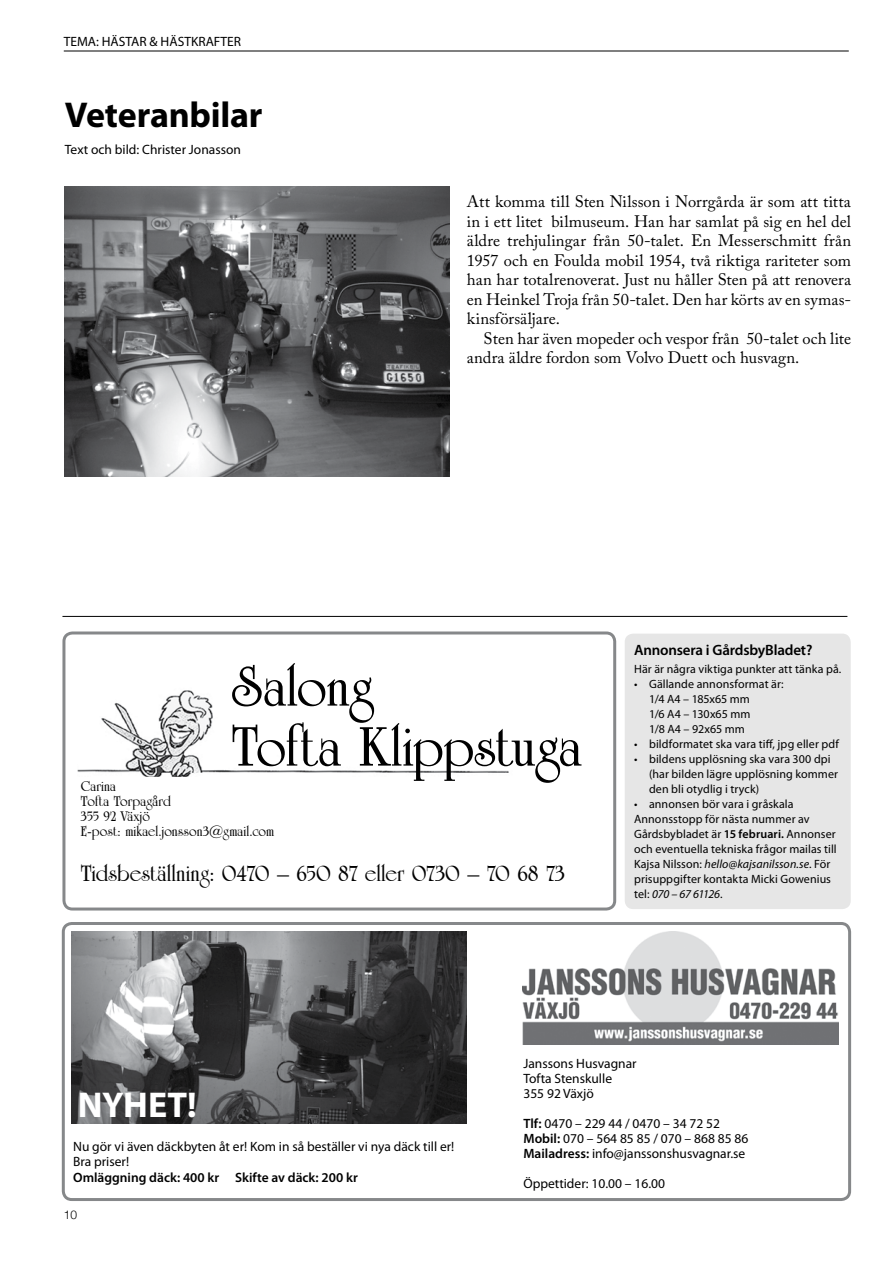
<style>
.page{position:relative;width:893px;height:1263px;background:#fff}
.page>*{position:absolute;margin:0;border:0;box-sizing:border-box;transform-origin:0 0}
.t1{font:700 60px/60px "University Roman BT";color:#000}
.t2{font:700 36px "Myriad Pro";letter-spacing:-.01em;color:#000}
.t3{font:700 36px "Myriad Pro";color:#fff}
.t4{font:700 24px "University Roman BT";letter-spacing:.005em;color:#000}
.t5{font:16.5px/19.5px "Adobe Caslon Pro";color:#000;text-align:justify}
.t6{font:700 15px/15px "University Roman BT";letter-spacing:.015em;color:#000}
.t7{font:600 15px "Myriad Pro";letter-spacing:-.01em;color:#000}
.t8{font:13.5px/15px "Myriad Pro";color:#000}
.t9{font:600 13.5px "Myriad Pro";color:#000}
.t10{font:12px/15px "Myriad Pro";letter-spacing:.005em;color:#000}
.t11{font:300 12px "Helvetica Neue";color:#000}
.s1{font-weight:600}
.s2{font-style:italic}
</style>
<div class="page">
<hr style="left:64px;top:51px;width:785px;height:1px;background:#000">
<hr style="left:62px;top:616px;width:785px;height:1px;background:#000">
<img style="left:65px;top:186px;width:384px;height:290px">
<img style="left:522px;top:931px;width:316px;height:113px">
<div style="left:62px;top:922px;width:789px;height:279px;border:3px solid #86888a;border-radius:9px"></div>
<img style="left:72px;top:931px;width:394px;height:193px">
<img style="left:77px;top:690px;width:432px;height:87px">
<div style="left:62px;top:631px;width:554px;height:279px;border:3px solid #86888a;border-radius:9px"></div>
<div style="left:625px;top:633px;width:226px;height:276px;background:#e6e6e6;border-radius:9px"></div>
<p class="t8" style="left:64px;top:34px;width:179px">TEMA: HÄSTAR &amp; HÄSTKRAFTER</p>
<h2 class="t2" style="left:65px;top:91px;width:199px">Veteranbilar</h2>
<p class="t8" style="left:65px;top:141px;width:178px">Text och bild: Christer Jonasson</p>
<p class="t5" style="left:467px;top:192px;width:386px">Att komma till Sten Nilsson i Norrgårda är som att titta in i ett litet bilmuseum. Han har samlat på sig en hel del äldre trehjulingar från 50-talet. En Messerschmitt från 1957 och en Foulda mobil 1954, två riktiga rariteter som han har totalrenoverat. Just nu håller Sten på att renovera en Heinkel Troja från 50-talet. Den har körts av en symas&shy;kinsförsäljare.</p>
<h3 class="t5" style="left:467px;top:328px;width:386px;text-indent:16px">Sten har även mopeder och vespor från 50-talet och lite andra äldre fordon som Volvo Duett och husvagn.</h3>
<h1 class="t1" style="left:231px;top:657px;width:351px">Salong<br>Tofta Klippstuga</h1>
<p class="t6" style="left:81px;top:779px;width:195px">Carina<br>Tofta Torpagård<br>355 92 Växjö<br>E-post: mikael.jonsson3@gmail.com</p>
<h3 class="t4" style="left:81px;top:859px;width:485px">Tidsbeställning: 0470 – 650 87 eller 0730 – 70 68 73</h3>
<p class="t7" style="left:634px;top:641px;width:180px">Annonsera i GårdsbyBladet?</p>
<p class="t10" style="left:634px;top:661px;width:209px">Här är några viktiga punkter att tänka på.</p>
<p class="t10" style="left:649px;top:676px;width:136px;text-indent:-15px">• Gällande annonsformat är:<br>1/4 A4 – 185x65 mm<br>1/6 A4 – 130x65 mm<br>1/8 A4 – 92x65 mm</p>
<p class="t10" style="left:634px;top:736px;width:206px">• bildformatet ska vara tiff, jpg eller pdf</p>
<p class="t10" style="left:649px;top:751px;width:190px;text-indent:-15px">• bildens upplösning ska vara 300 dpi (har bilden lägre upplösning kommer den bli otydlig i tryck)</p>
<p class="t10" style="left:634px;top:796px;width:204px">• annonsen bör vara i gråskala Annonsstopp för nästa nummer av Gårdsbybladet är <span class="s1">15 februari.</span> Annonser och eventuella tekniska frågor mailas till Kajsa Nilsson: <span class="s2">hello@kajsanilsson.se</span>. För prisuppgifter kontakta Micki Gowenius tel: <span class="s2">070 – 67 61126</span>.</p>
<h2 class="t3" style="left:78px;top:1081px;width:120px">NYHET!</h2>
<p class="t8" style="left:73px;top:1138px;width:383px">Nu gör vi även däckbyten åt er! Kom in så beställer vi nya däck till er!<br>Bra priser!</p>
<p class="t9" style="left:73px;top:1169px;width:286px">Omläggning däck: 400 kr Skifte av däck: 200 kr</p>
<p class="t11" style="left:64px;top:1207px;width:15px">10</p>
<p class="t8" style="left:523px;top:1056px;width:115px">Janssons Husvagnar<br>Tofta Stenskulle<br>355 92 Växjö</p>
<p class="t8" style="left:523px;top:1116px;width:226px"><span class="s1">Tlf:</span> 0470 – 229 44 / 0470 – 34 72 52<br><span class="s1">Mobil:</span> 070 – 564 85 85 / 070 – 868 85 86<br><span class="s1">Mailadress:</span> info@janssonshusvagnar.se</p>
<p class="t8" style="left:523px;top:1176px;width:143px">Öppettider: 10.00 – 16.00</p>
</div>
